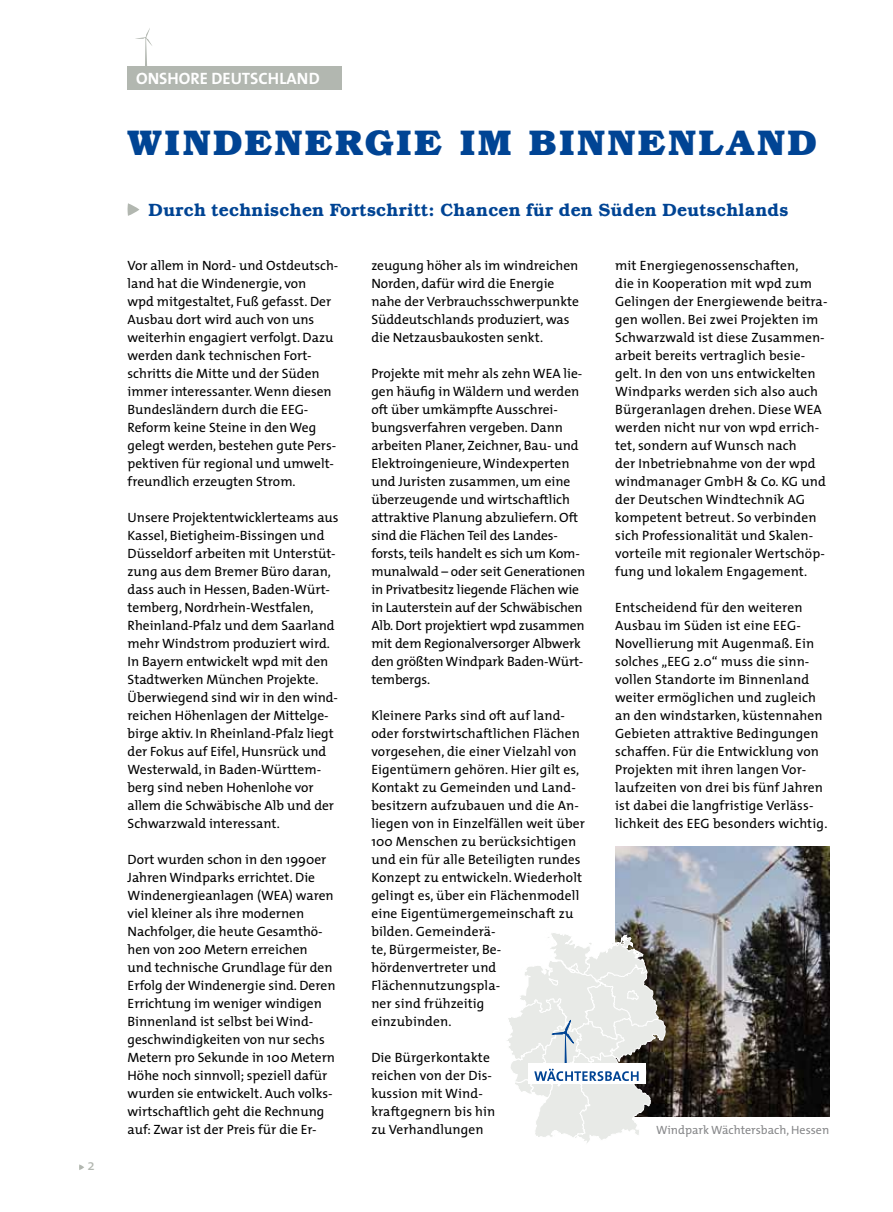
<style>
.page{position:relative;width:893px;height:1212px;background:#fff}
.page>*{position:absolute;margin:0;border:0;box-sizing:border-box;transform-origin:0 0}
.t1{font:700 36px "Bookman IT Cby BT";letter-spacing:.06em;color:#004494}
.t2{font:600 18px "Bookman IT Cby BT";letter-spacing:.02em;color:#004494}
.t3{font:700 16.5px "The Mix";letter-spacing:.085em;color:#fff}
.t4{font:15px "The Mix";color:#b2b7b0}
.t5{font:13.5px/18px "The Mix";color:#000}
.t6{font:12px "The Mix";color:#87888a}
</style>
<div class="page">
<svg style="left:79px;top:1164px;width:5px;height:6px"></svg>
<svg style="left:135px;top:28px;width:17px;height:38px"></svg>
<div style="left:128px;top:66px;width:214px;height:23px;background:#b2b7b0"></div>
<svg style="left:128px;top:203px;width:11px;height:13px"></svg>
<img style="left:615px;top:846px;width:214px;height:270px">
<svg style="left:507px;top:928px;width:159px;height:215px"></svg>
<p class="t4" style="left:88px;top:1152px;width:9px">2</p>
<p class="t3" style="left:136px;top:64px;width:185px">ONSHORE DEUTSCHLAND</p>
<h1 class="t1" style="left:128px;top:120px;width:691px">WINDENERGIE IM BINNENLAND</h1>
<h2 class="t2" style="left:149px;top:199px;width:641px">Durch technischen Fortschritt: Chancen für den Süden Deutschlands</h2>
<p class="t5" style="left:128px;top:256px;width:212px">Vor allem in Nord- und Ostdeutsch&shy;land hat die Windenergie, von<br>wpd mitgestaltet, Fuß gefasst. Der<br>Ausbau dort wird auch von uns weiterhin engagiert verfolgt. Dazu werden dank technischen Fort&shy;schritts die Mitte und der Süden immer interessanter. Wenn diesen<br>Bundesländern durch die EEG-<br>Reform keine Steine in den Weg gelegt werden, bestehen gute Pers&shy;pektiven für regional und umwelt&shy;freundlich erzeugten Strom.</p>
<p class="t5" style="left:128px;top:508px;width:213px">Unsere Projektentwicklerteams aus Kassel, Bietigheim-Bissingen und Düsseldorf arbeiten mit Unterstüt&shy;zung aus dem Bremer Büro daran, dass auch in Hessen, Baden-Würt&shy;temberg, Nordrhein-Westfalen, Rheinland-Pfalz und dem Saarland mehr Windstrom produziert wird.<br>In Bayern entwickelt wpd mit den Stadtwerken München Projekte.<br>Überwiegend sind wir in den wind&shy;reichen Höhenlagen der Mittelge&shy;birge aktiv. In Rheinland-Pfalz liegt der Fokus auf Eifel, Hunsrück und Westerwald, in Baden-Württem&shy;berg sind neben Hohenlohe vor allem die Schwäbische Alb und der Schwarzwald interessant.</p>
<p class="t5" style="left:128px;top:850px;width:209px">Dort wurden schon in den 1990er<br>Jahren Windparks errichtet. Die<br>Windenergieanlagen (WEA) waren viel kleiner als ihre modernen<br>Nachfolger, die heute Gesamthö&shy;hen von 200 Metern erreichen<br>und technische Grundlage für den<br>Erfolg der Windenergie sind. Deren<br>Errichtung im weniger windigen<br>Binnenland ist selbst bei Wind&shy;geschwindigkeiten von nur sechs<br>Metern pro Sekunde in 100 Metern<br>Höhe noch sinnvoll; speziell dafür wurden sie entwickelt. Auch volks&shy;wirtschaftlich geht die Rechnung auf: Zwar ist der Preis für die Er-</p>
<p class="t5" style="left:371px;top:256px;width:209px">zeugung höher als im windreichen<br>Norden, dafür wird die Energie nahe der Verbrauchsschwerpunkte<br>Süddeutschlands produziert, was die Netzausbaukosten senkt.</p>
<p class="t5" style="left:371px;top:364px;width:215px">Projekte mit mehr als zehn WEA lie&shy;gen häufig in Wäldern und werden oft über umkämpfte Ausschrei&shy;bungsverfahren vergeben. Dann arbeiten Planer, Zeichner, Bau- und Elektroingenieure, Windexperten und Juristen zusammen, um eine überzeugende und wirtschaftlich attraktive Planung abzuliefern. Oft sind die Flächen Teil des Landes&shy;forsts, teils handelt es sich um Kom&shy;munalwald – oder seit Generationen in Privatbesitz liegende Flächen wie in Lauterstein auf der Schwäbischen Alb. Dort projektiert wpd zusammen mit dem Regionalversorger Albwerk den größten Windpark Baden-Würt&shy;tembergs.</p>
<p class="t5" style="left:371px;top:706px;width:215px">Kleinere Parks sind oft auf land&shy;oder forstwirtschaftlichen Flächen vorgesehen, die einer Vielzahl von<br>Eigentümern gehören. Hier gilt es,<br>Kontakt zu Gemeinden und Land&shy;besitzern aufzubauen und die An&shy;liegen von in Einzelfällen weit über<br>100 Menschen zu berücksichtigen und ein für alle Beteiligten rundes<br>Konzept zu entwickeln. Wiederholt gelingt es, über ein Flächenmodell eine Eigentümergemeinschaft zu bilden. Gemeinderä-<br>te, Bürgermeister, Be&shy;hördenvertreter und<br>Flächennutzungspla-<br>ner sind frühzeitig<br>einzubinden.</p>
<p class="t5" style="left:371px;top:1048px;width:126px">Die Bürgerkontakte reichen von der Dis&shy;kussion mit Wind&shy;kraftgegnern bis hin zu Verhandlungen</p>
<p class="t5" style="left:615px;top:256px;width:214px">mit Energiegenossenschaften,<br>die in Kooperation mit wpd zum<br>Gelingen der Energiewende beitra&shy;gen wollen. Bei zwei Projekten im<br>Schwarzwald ist diese Zusammen&shy;arbeit bereits vertraglich besie&shy;gelt. In den von uns entwickelten<br>Windparks werden sich also auch<br>Bürgeranlagen drehen. Diese WEA werden nicht nur von wpd errich&shy;tet, sondern auf Wunsch nach<br>der Inbetriebnahme von der wpd windmanager GmbH &amp; Co. KG und der Deutschen Windtechnik AG kompetent betreut. So verbinden sich Professionalität und Skalen&shy;vorteile mit regionaler Wertschöp&shy;fung und lokalem Engagement.</p>
<p class="t5" style="left:615px;top:598px;width:214px">Entscheidend für den weiteren Ausbau im Süden ist eine EEG-Novellierung mit Augenmaß. Ein solches „EEG 2.0“ muss die sinn&shy;vollen Standorte im Binnenland weiter ermöglichen und zugleich an den windstarken, küstennahen Gebieten attraktive Bedingungen schaffen. Für die Entwicklung von Projekten mit ihren langen Vor&shy;laufzeiten von drei bis fünf Jahren ist dabei die langfristige Verläss&shy;lichkeit des EEG besonders wichtig.</p>
<p class="t6" style="left:656px;top:1120px;width:175px">Windpark Wächtersbach, Hessen</p>
</div>
